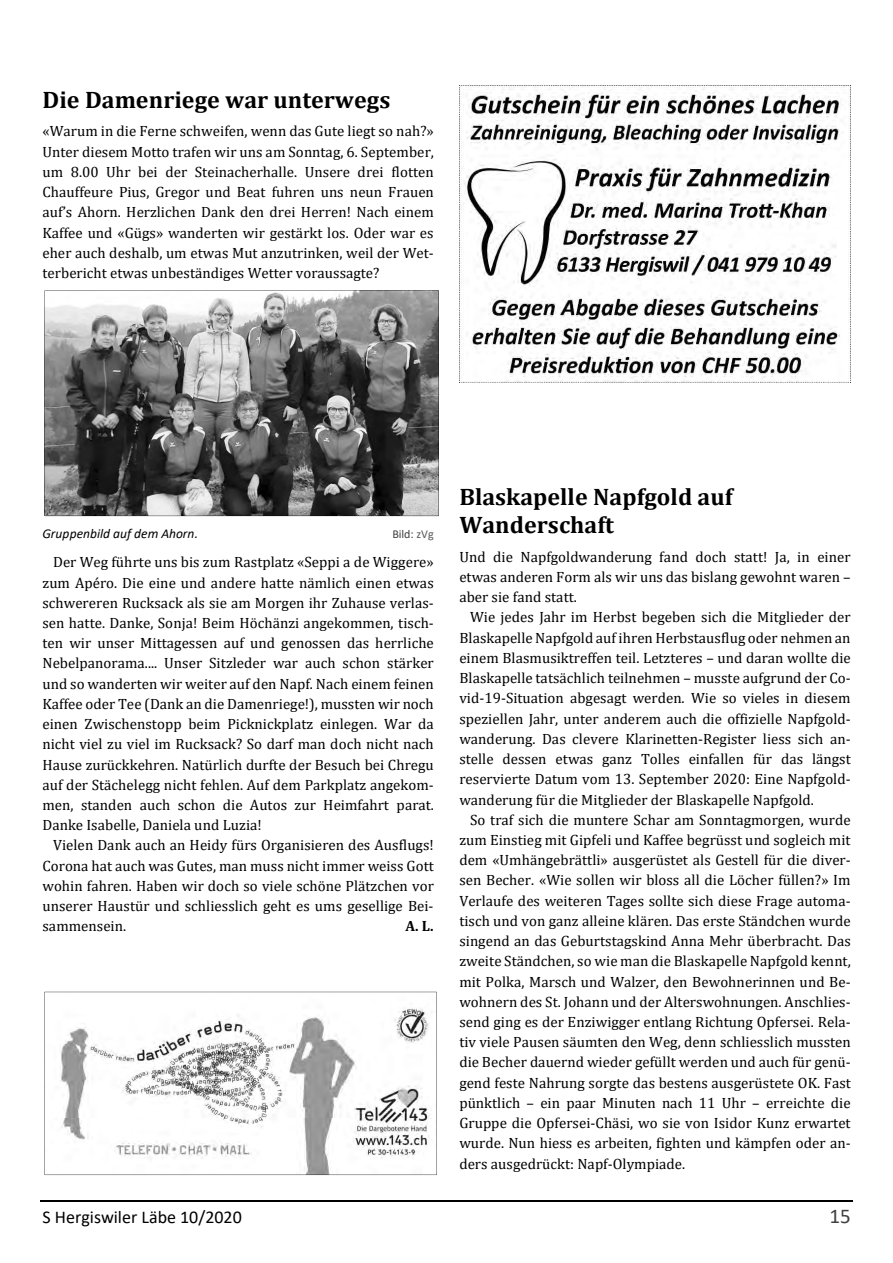
<style>
.page{position:relative;width:893px;height:1263px;background:#fff}
.page>*{position:absolute;margin:0;border:0;box-sizing:border-box;transform-origin:0 0}
.t1{font:700 24px/28px "Cambria";color:#000}
.t2{font:21px "Calibri";color:#404040}
.t3{font:18px "Calibri";color:#000}
.t4{font:15px/20.2px "Cambria";letter-spacing:.005em;color:#000;text-align:justify}
.t5{font:700 15px "Cambria";color:#000}
.t6{font:italic 13.5px "Calibri";letter-spacing:.005em;color:#000}
.t7{font:12px "Calibri";letter-spacing:-.005em;color:#404040}
.s1{color:#595959}
</style>
<div class="page">
<hr style="left:40px;top:1200px;width:812px;height:2px;background:#000">
<svg style="left:44px;top:291px;width:394px;height:225px;background:#737373"></svg>
<svg style="left:44px;top:992px;width:392px;height:183px"></svg>
<img style="left:459px;top:85px;width:391px;height:298px">
<h1 class="t1" style="left:42px;top:86px;width:349px">Die Damenriege war unterwegs</h1>
<p class="t4" style="left:42px;top:122px;width:393px">«Warum in die Ferne schweifen, wenn das Gute liegt so nah?» Unter diesem Motto trafen wir uns am Sonntag, 6. September, um 8.00 Uhr bei der Steinacherhalle. Unsere drei flotten Chauffeure Pius, Gregor und Beat fuhren uns neun Frauen auf’s Ahorn. Herzlichen Dank den drei Herren! Nach einem Kaffee und «Gügs» wanderten wir gestärkt los. Oder war es eher auch deshalb, um etwas Mut anzutrinken, weil der Wet&shy;terbericht etwas unbeständiges Wetter voraussagte?</p>
<p class="t6" style="left:42px;top:529px;width:157px">Gruppenbild auf dem Ahorn.</p>
<p class="t7" style="left:392px;top:529px;width:43px">Bild: <span class="s1">zVg</span></p>
<p class="t4" style="left:42px;top:553px;width:393px;text-indent:11px">Der Weg führte uns bis zum Rastplatz «Seppi a de Wiggere» zum Apéro. Die eine und andere hatte nämlich einen etwas schwereren Rucksack als sie am Morgen ihr Zuhause verlas&shy;sen hatte. Danke, Sonja! Beim Höchänzi angekommen, tisch&shy;ten wir unser Mittagessen auf und genossen das herrliche Nebelpanorama.... Unser Sitzleder war auch schon stärker und so wanderten wir weiter auf den Napf. Nach einem feinen Kaffee oder Tee (Dank an die Damenriege!), mussten wir noch einen Zwischenstopp beim Picknickplatz einlegen. War da nicht viel zu viel im Rucksack? So darf man doch nicht nach Hause zurückkehren. Natürlich durfte der Besuch bei Chregu auf der Stächelegg nicht fehlen. Auf dem Parkplatz angekom&shy;men, standen auch schon die Autos zur Heimfahrt parat.<br>Danke Isabelle, Daniela und Luzia!</p>
<p class="t4" style="left:42px;top:836px;width:393px;text-indent:11px">Vielen Dank auch an Heidy fürs Organisieren des Ausflugs!<br>Corona hat auch was Gutes, man muss nicht immer weiss Gott wohin fahren. Haben wir doch so viele schöne Plätzchen vor unserer Haustür und schliesslich geht es ums gesellige Bei&shy;sammensein.</p>
<p class="t5" style="left:405px;top:919px;width:30px">A. L.</p>
<h1 class="t1" style="left:459px;top:484px;width:275px">Blaskapelle Napfgold auf<br>Wanderschaft</h1>
<p class="t4" style="left:459px;top:547px;width:393px">Und die Napfgoldwanderung fand doch statt! Ja, in einer etwas anderen Form als wir uns das bislang gewohnt waren – aber sie fand statt.</p>
<p class="t4" style="left:459px;top:608px;width:393px;text-indent:11px">Wie jedes Jahr im Herbst begeben sich die Mitglieder der Blaskapelle Napfgold auf ihren Herbstausflug oder nehmen an einem Blasmusiktreffen teil. Letzteres – und daran wollte die Blaskapelle tatsächlich teilnehmen – musste aufgrund der Co&shy;vid-19-Situation abgesagt werden. Wie so vieles in diesem speziellen Jahr, unter anderem auch die offizielle Napfgold&shy;wanderung. Das clevere Klarinetten-Register liess sich an&shy;stelle dessen etwas ganz Tolles einfallen für das längst reservierte Datum vom 13. September 2020: Eine Napfgold&shy;wanderung für die Mitglieder der Blaskapelle Napfgold.</p>
<p class="t4" style="left:459px;top:810px;width:393px;text-indent:11px">So traf sich die muntere Schar am Sonntagmorgen, wurde zum Einstieg mit Gipfeli und Kaffee begrüsst und sogleich mit dem «Umhängebrättli» ausgerüstet als Gestell für die diver&shy;sen Becher. «Wie sollen wir bloss all die Löcher füllen?» Im Verlaufe des weiteren Tages sollte sich diese Frage automa&shy;tisch und von ganz alleine klären. Das erste Ständchen wurde singend an das Geburtstagskind Anna Mehr überbracht. Das zweite Ständchen, so wie man die Blaskapelle Napfgold kennt, mit Polka, Marsch und Walzer, den Bewohnerinnen und Be&shy;wohnern des St. Johann und der Alterswohnungen. Anschlies&shy;send ging es der Enziwigger entlang Richtung Opfersei. Rela&shy;tiv viele Pausen säumten den Weg, denn schliesslich mussten die Becher dauernd wieder gefüllt werden und auch für genü&shy;gend feste Nahrung sorgte das bestens ausgerüstete OK. Fast pünktlich – ein paar Minuten nach 11 Uhr – erreichte die Gruppe die Opfersei-Chäsi, wo sie von Isidor Kunz erwartet wurde. Nun hiess es arbeiten, fighten und kämpfen oder an&shy;ders ausgedrückt: Napf-Olympiade.</p>
<p class="t3" style="left:42px;top:1210px;width:201px">S Hergiswiler Läbe 10/2020</p>
<h2 class="t2" style="left:829px;top:1208px;width:23px">15</h2>
</div>
